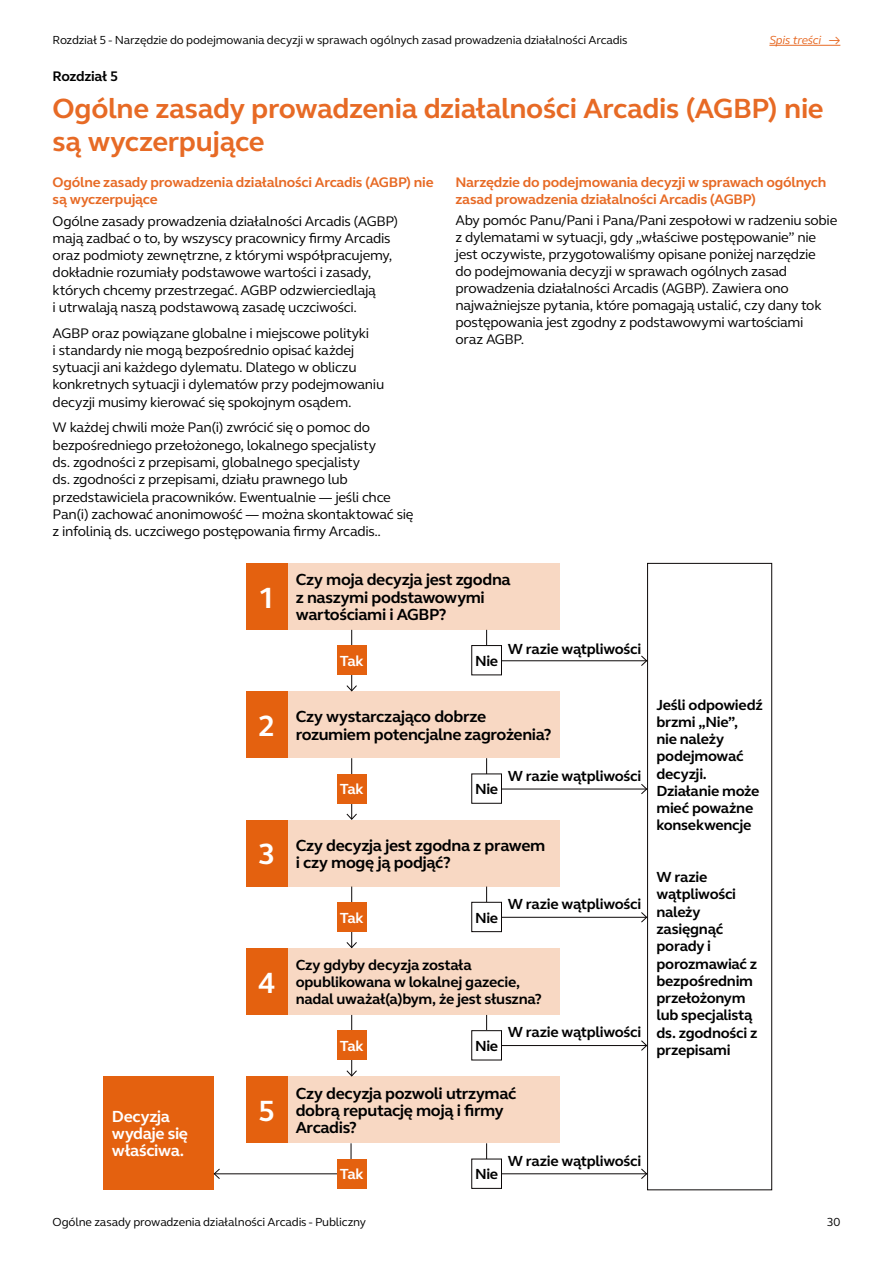
<style>
.page{position:relative;width:893px;height:1263px;background:#fff}
.page>*{position:absolute;margin:0;border:0;box-sizing:border-box;transform-origin:0 0}
.t1{font:700 30px "FS Elliot Pro";color:#fff}
.t2{font:700 28.5px/33px "FS Elliot Pro";letter-spacing:-.015em;color:#e76a25}
.t3{font:700 16.5px/17.2px "FS Elliot Pro";letter-spacing:-.02em;color:#000}
.t4{font:700 16.5px/17.2px "FS Elliot Pro";letter-spacing:-.025em;color:#fff}
.t5{font:700 15px/17.2px "FS Elliot Pro";letter-spacing:-.02em;color:#000}
.t6{font:700 15px "FS Elliot Pro";letter-spacing:-.055em;color:#fff}
.t7{font:14.25px/17.2px "FS Elliot Pro";letter-spacing:-.02em;color:#000}
.t8{font:700 14.25px/17.2px "FS Elliot Pro";letter-spacing:-.015em;color:#e76a25}
.t9{font:700 14.25px "FS Elliot Pro";letter-spacing:-.025em;color:#000}
.t10{font:12px "FS Elliot Pro";letter-spacing:-.015em;color:#000}
.t11{font:italic 12px "FS Elliot Pro";letter-spacing:-.02em;color:#e76a25}
</style>
<div class="page">
<div style="left:287px;top:563px;width:273px;height:67px;background:#f8d8c3"></div>
<div style="left:246px;top:563px;width:41px;height:67px;background:#e4610f"></div>
<div style="left:287px;top:691px;width:273px;height:67px;background:#f8d8c3"></div>
<div style="left:246px;top:691px;width:41px;height:67px;background:#e4610f"></div>
<div style="left:287px;top:820px;width:273px;height:66px;background:#f8d8c3"></div>
<div style="left:246px;top:820px;width:41px;height:66px;background:#e4610f"></div>
<div style="left:287px;top:948px;width:273px;height:67px;background:#f8d8c3"></div>
<div style="left:246px;top:948px;width:41px;height:67px;background:#e4610f"></div>
<div style="left:287px;top:1076px;width:273px;height:67px;background:#f8d8c3"></div>
<div style="left:246px;top:1076px;width:41px;height:67px;background:#e4610f"></div>
<div style="left:103px;top:1076px;width:111px;height:113px;background:#e4610f"></div>
<div style="left:647px;top:563px;width:125px;height:627px;border:1px solid #0c0808"></div>
<hr style="left:351px;top:630px;width:1px;height:61px;background:#0c0808">
<svg style="left:346px;top:684px;width:11px;height:8px"></svg>
<hr style="left:486px;top:630px;width:1px;height:30px;background:#0c0808">
<hr style="left:502px;top:660px;width:145px;height:1px;background:#0c0808">
<svg style="left:640px;top:655px;width:8px;height:12px"></svg>
<div style="left:337px;top:645px;width:30px;height:30px;background:#e4610f"></div>
<div style="left:472px;top:645px;width:29px;height:30px;background:#fff"></div>
<div style="left:471px;top:645px;width:31px;height:30px;border:1px solid #0c0808"></div>
<hr style="left:351px;top:758px;width:1px;height:61px;background:#0c0808">
<svg style="left:346px;top:813px;width:11px;height:7px"></svg>
<hr style="left:486px;top:758px;width:1px;height:31px;background:#0c0808">
<hr style="left:502px;top:789px;width:145px;height:1px;background:#0c0808">
<svg style="left:640px;top:783px;width:8px;height:12px"></svg>
<div style="left:337px;top:774px;width:30px;height:29px;background:#e4610f"></div>
<div style="left:472px;top:774px;width:29px;height:29px;background:#fff"></div>
<div style="left:471px;top:773px;width:31px;height:31px;border:1px solid #0c0808"></div>
<hr style="left:351px;top:886px;width:1px;height:61px;background:#0c0808">
<svg style="left:346px;top:941px;width:11px;height:8px"></svg>
<hr style="left:486px;top:886px;width:1px;height:31px;background:#0c0808">
<hr style="left:502px;top:917px;width:145px;height:1px;background:#0c0808">
<svg style="left:640px;top:911px;width:8px;height:12px"></svg>
<div style="left:337px;top:902px;width:30px;height:30px;background:#e4610f"></div>
<div style="left:472px;top:902px;width:29px;height:30px;background:#fff"></div>
<div style="left:471px;top:902px;width:31px;height:30px;border:1px solid #0c0808"></div>
<hr style="left:351px;top:1015px;width:1px;height:61px;background:#0c0808">
<svg style="left:346px;top:1070px;width:11px;height:7px"></svg>
<hr style="left:486px;top:1015px;width:1px;height:30px;background:#0c0808">
<hr style="left:502px;top:1045px;width:145px;height:1px;background:#0c0808">
<svg style="left:640px;top:1040px;width:8px;height:11px"></svg>
<div style="left:337px;top:1031px;width:30px;height:29px;background:#e4610f"></div>
<div style="left:472px;top:1031px;width:29px;height:29px;background:#fff"></div>
<div style="left:471px;top:1030px;width:31px;height:30px;border:1px solid #0c0808"></div>
<hr style="left:351px;top:1143px;width:1px;height:31px;background:#0c0808">
<hr style="left:214px;top:1173px;width:137px;height:1px;background:#0c0808">
<svg style="left:213px;top:1168px;width:8px;height:11px"></svg>
<hr style="left:486px;top:1143px;width:1px;height:31px;background:#0c0808">
<hr style="left:502px;top:1173px;width:145px;height:1px;background:#0c0808">
<svg style="left:640px;top:1168px;width:8px;height:12px"></svg>
<div style="left:337px;top:1159px;width:30px;height:29px;background:#e4610f"></div>
<div style="left:472px;top:1159px;width:29px;height:29px;background:#fff"></div>
<div style="left:471px;top:1159px;width:31px;height:30px;border:1px solid #0c0808"></div>
<hr style="left:769px;top:45px;width:71px;height:1px;background:#e76a25">
<p class="t10" style="left:53px;top:32px;width:576px">Rozdział 5 - Narzędzie do podejmowania decyzji w sprawach ogólnych zasad prowadzenia działalności Arcadis</p>
<p class="t11" style="left:769px;top:32px;width:72px">Spis treści →</p>
<p class="t9" style="left:53px;top:66px;width:67px">Rozdział 5</p>
<h2 class="t2" style="left:53px;top:92px;width:773px">Ogólne zasady prowadzenia działalności Arcadis (AGBP) nie są wyczerpujące</h2>
<p class="t8" style="left:53px;top:173px;width:382px">Ogólne zasady prowadzenia działalności Arcadis (AGBP) nie są wyczerpujące</p>
<p class="t7" style="left:53px;top:212px;width:347px">Ogólne zasady prowadzenia działalności Arcadis (AGBP) mają zadbać o to, by wszyscy pracownicy firmy Arcadis oraz podmioty zewnętrzne, z którymi współpracujemy, dokładnie rozumiały podstawowe wartości i zasady, których chcemy przestrzegać. AGBP odzwierciedlają<br>i utrwalają naszą podstawową zasadę uczciwości.</p>
<p class="t7" style="left:53px;top:324px;width:333px">AGBP oraz powiązane globalne i miejscowe polityki<br>i standardy nie mogą bezpośrednio opisać każdej sytuacji ani każdego dylematu. Dlatego w obliczu konkretnych sytuacji i dylematów przy podejmowaniu decyzji musimy kierować się spokojnym osądem.</p>
<p class="t7" style="left:53px;top:419px;width:362px">W każdej chwili może Pan(i) zwrócić się o pomoc do bezpośredniego przełożonego, lokalnego specjalisty<br>ds. zgodności z przepisami, globalnego specjalisty<br>ds. zgodności z przepisami, działu prawnego lub przedstawiciela pracowników. Ewentualnie — jeśli chce Pan(i) zachować anonimowość — można skontaktować się z infolinią ds. uczciwego postępowania firmy Arcadis..</p>
<p class="t8" style="left:455px;top:173px;width:372px">Narzędzie do podejmowania decyzji w sprawach ogólnych zasad prowadzenia działalności Arcadis (AGBP)</p>
<p class="t7" style="left:455px;top:212px;width:383px">Aby pomóc Panu/Pani i Pana/Pani zespołowi w radzeniu sobie z dylematami w sytuacji, gdy „właściwe postępowanie” nie jest oczywiste, przygotowaliśmy opisane poniżej narzędzie<br>do podejmowania decyzji w sprawach ogólnych zasad prowadzenia działalności Arcadis (AGBP). Zawiera ono najważniejsze pytania, które pomagają ustalić, czy dany tok postępowania jest zgodny z podstawowymi wartościami<br>oraz AGBP.</p>
<h1 class="t1" style="left:258px;top:577px;width:19px">1</h1>
<p class="t3" style="left:296px;top:571px;width:216px">Czy moja decyzja jest zgodna z naszymi podstawowymi wartościami i AGBP?</p>
<p class="t6" style="left:340px;top:651px;width:25px">Tak</p>
<p class="t5" style="left:475px;top:652px;width:25px">Nie</p>
<p class="t5" style="left:508px;top:640px;width:135px">W razie wątpliwości</p>
<p class="t3" style="left:258px;top:708px;width:295px;text-indent:38px">Czy wystarczająco dobrze<br><sup>2</sup> rozumiem potencjalne zagrożenia?</p>
<p class="t6" style="left:340px;top:779px;width:25px">Tak</p>
<p class="t5" style="left:475px;top:780px;width:25px">Nie</p>
<p class="t5" style="left:508px;top:767px;width:135px">W razie wątpliwości</p>
<p class="t3" style="left:258px;top:836px;width:289px;text-indent:38px">Czy decyzja jest zgodna z prawem<br><sup>3</sup> i czy mogę ją podjąć?</p>
<h1 class="t1" style="left:258px;top:962px;width:19px">4</h1>
<p class="t4" style="left:112px;top:1107px;width:60px">Decyzja</p>
<h1 class="t1" style="left:258px;top:1091px;width:19px">5</h1>
<p class="t4" style="left:112px;top:1125px;width:78px">wydaje się właściwa.</p>
<p class="t6" style="left:340px;top:907px;width:25px">Tak</p>
<p class="t5" style="left:475px;top:909px;width:25px">Nie</p>
<p class="t5" style="left:508px;top:895px;width:135px">W razie wątpliwości</p>
<p class="t5" style="left:296px;top:956px;width:248px">Czy gdyby decyzja została opublikowana w lokalnej gazecie, nadal uważał(a)bym, że jest słuszna?</p>
<p class="t6" style="left:340px;top:1036px;width:25px">Tak</p>
<p class="t5" style="left:475px;top:1037px;width:25px">Nie</p>
<p class="t5" style="left:508px;top:1023px;width:135px">W razie wątpliwości</p>
<p class="t3" style="left:296px;top:1084px;width:222px">Czy decyzja pozwoli utrzymać dobrą reputację moją i firmy<br>Arcadis?</p>
<p class="t6" style="left:340px;top:1164px;width:25px">Tak</p>
<p class="t5" style="left:475px;top:1165px;width:25px">Nie</p>
<p class="t5" style="left:508px;top:1152px;width:135px">W razie wątpliwości</p>
<p class="t5" style="left:656px;top:696px;width:108px">Jeśli odpowiedź brzmi „Nie”,<br>nie należy podejmować decyzji.<br>Działanie może mieć poważne konsekwencje</p>
<p class="t5" style="left:656px;top:868px;width:103px">W razie wątpliwości należy zasięgnąć porady i porozmawiać z bezpośrednim przełożonym lub specjalistą ds. zgodności z przepisami</p>
<p class="t10" style="left:53px;top:1214px;width:315px">Ogólne zasady prowadzenia działalności Arcadis - Publiczny</p>
<p class="t10" style="left:827px;top:1214px;width:15px">30</p>
</div>
